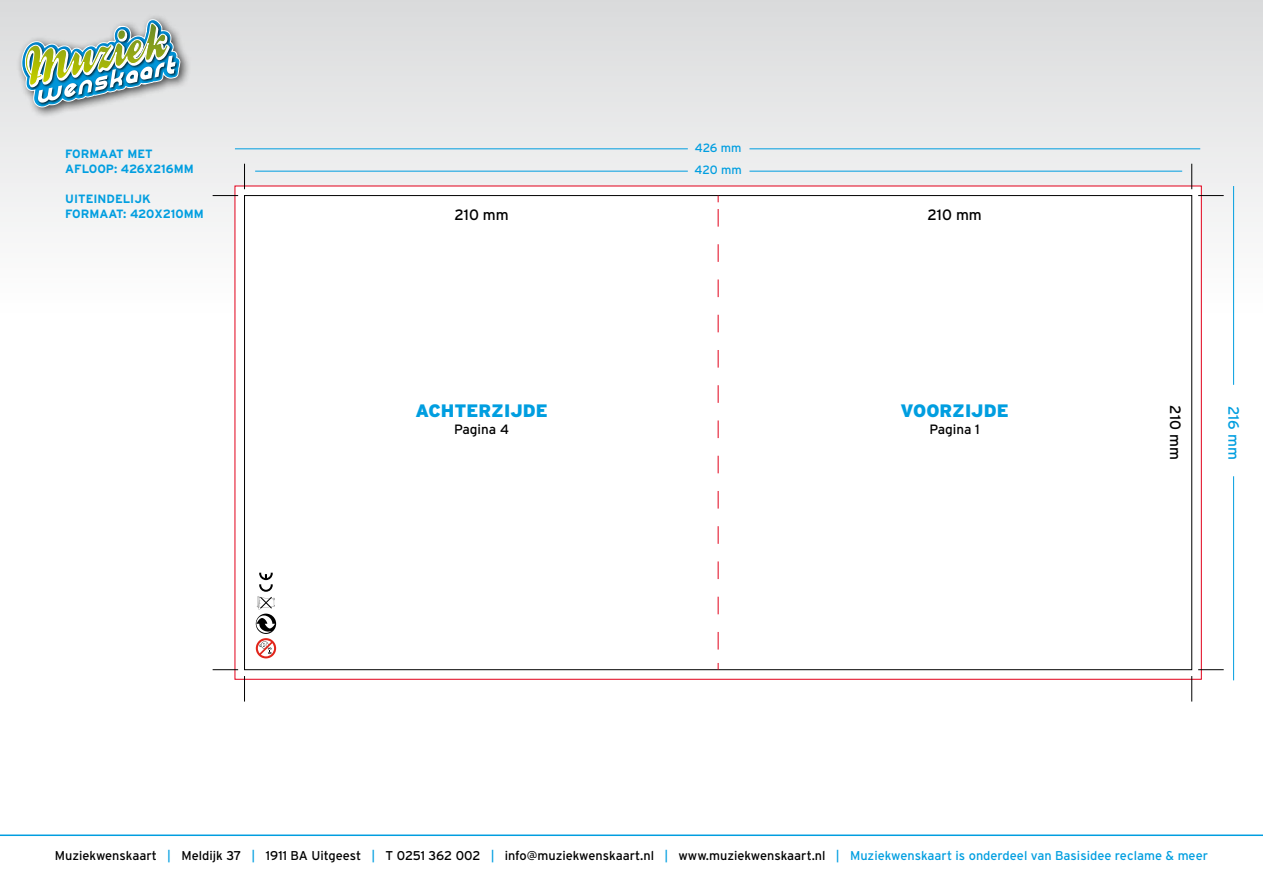
<style>
.page{position:relative;width:1263px;height:893px;background:#fff}
.page>*{position:absolute;margin:0;border:0;box-sizing:border-box;transform-origin:0 0}
.t1{font:900 18px "Interstate";color:#009ee0}
.t2{font:15px "Interstate";color:#000}
.t3{font:15px "Interstate";color:#009ee0}
.t4{font:13.5px "Interstate";color:#000}
.t5{font:12.75px "Interstate";color:#000}
.t6{font:700 12px/15px "Interstate";color:#009ee0}
.t7{font:12px "Interstate";letter-spacing:-.015em;color:#009ee0}
.s1{color:#009ee0}
</style>
<div class="page">
<div style="left:0;top:0;width:1263px;height:316px;background:linear-gradient(to bottom,#d9dbdc,#feffff)"></div>
<svg style="left:234px;top:185px;width:968px;height:495px"></svg>
<svg style="left:213px;top:195px;width:25px;height:1px"></svg>
<svg style="left:244px;top:164px;width:1px;height:25px"></svg>
<svg style="left:244px;top:676px;width:1px;height:25px"></svg>
<svg style="left:1191px;top:676px;width:1px;height:25px"></svg>
<svg style="left:1191px;top:164px;width:1px;height:25px"></svg>
<svg style="left:213px;top:669px;width:25px;height:1px"></svg>
<svg style="left:1198px;top:195px;width:26px;height:1px"></svg>
<svg style="left:1198px;top:669px;width:26px;height:1px"></svg>
<svg style="left:244px;top:195px;width:948px;height:475px"></svg>
<svg style="left:718px;top:209px;width:1px;height:441px"></svg>
<div style="left:16px;top:14px;width:176px;height:105px;background:#000;opacity:.75"></div>
<img style="left:21px;top:19px;width:159px;height:88px">
<hr style="left:0;top:834px;width:1263px;height:2px;background:#009ee0">
<hr style="left:255px;top:171px;width:433px;height:1px;background:#009ee0">
<hr style="left:235px;top:148px;width:453px;height:1px;background:#009ee0">
<hr style="left:749px;top:171px;width:433px;height:1px;background:#009ee0">
<hr style="left:1233px;top:186px;width:1px;height:199px;background:#009ee0">
<hr style="left:1233px;top:476px;width:1px;height:204px;background:#009ee0">
<hr style="left:749px;top:148px;width:451px;height:1px;background:#009ee0">
<svg style="left:256px;top:573px;width:20px;height:85px"></svg>
<p class="t6" style="left:65px;top:146px;width:130px">FORMAAT MET<br>AFLOOP: 426X216MM</p>
<p class="t6" style="left:65px;top:191px;width:140px">UITEINDELIJK<br>FORMAAT: 420X210MM</p>
<p class="t7" style="left:695px;top:141px;width:48px">426 mm</p>
<p class="t7" style="left:695px;top:164px;width:49px">420 mm</p>
<p class="t2" style="left:454px;top:206px;width:56px">210 mm</p>
<p class="t2" style="left:927px;top:206px;width:56px">210 mm</p>
<h1 class="t1" style="left:415px;top:401px;width:134px">ACHTERZIJDE</h1>
<p class="t4" style="left:454px;top:421px;width:56px">Pagina 4</p>
<h1 class="t1" style="left:901px;top:401px;width:110px">VOORZIJDE</h1>
<p class="t4" style="left:929px;top:421px;width:52px">Pagina 1</p>
<p class="t2" style="left:1184px;top:405px;width:56px;rotate:90deg">210 mm</p>
<p class="t3" style="left:1242px;top:406px;width:56px;rotate:90deg">216 mm</p>
<p class="t5" style="left:55px;top:848px;width:1155px">Muziekwenskaart <span class="s1">|</span> Meldijk 37 <span class="s1">|</span> 1911 BA Uitgeest <span class="s1">|</span> T 0251 362 002 <span class="s1">|</span> info@muziekwenskaart.nl <span class="s1">|</span> www.muziekwenskaart.nl <span class="s1">| Muziekwenskaart is onderdeel van Basisidee reclame &amp; meer</span></p>
</div>
